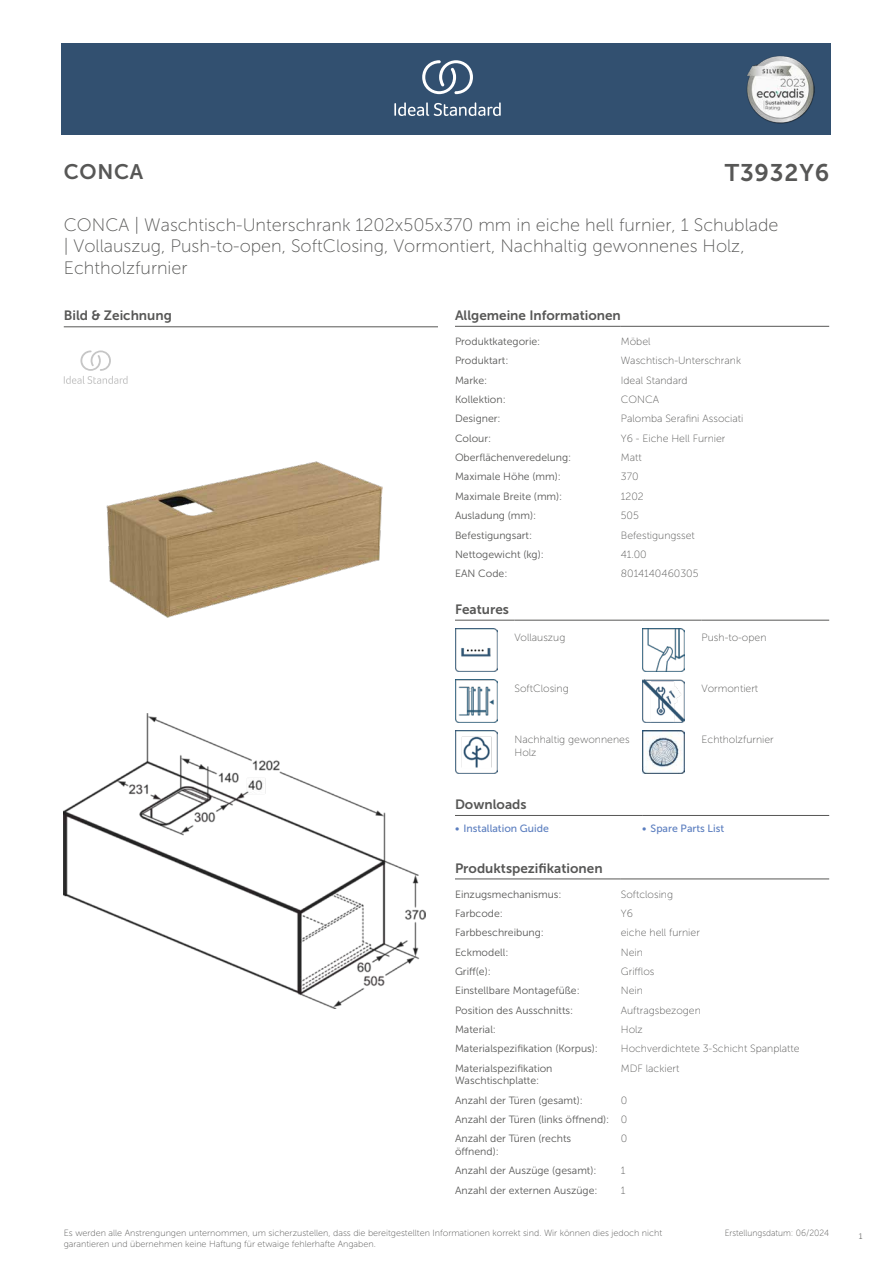
<style>
.page{position:relative;width:893px;height:1263px;background:#fff}
.page>*{position:absolute;margin:0;border:0;box-sizing:border-box;transform-origin:0 0}
.t1{font:24px "Museo Sans 700";letter-spacing:.035em;color:#575756}
.t2{font:21px "Museo Sans 700";letter-spacing:.035em;color:#575756}
.t3{font:18px/21.6px "Museo Sans 100";color:#575756}
.t4{font:13.5px "Museo Sans 700";color:#575756}
.t5{font:10.5px/12.6px "Museo Sans 300";color:#575756}
.t6{font:10.5px/12.6px "Museo Sans 100";color:#575756}
.t7{font:10.5px "Museo Sans 500";color:#5b7ebf}
.t8{font:9px/10.8px "Museo Sans 100";color:#575756}
.t9{font:9px "Museo Sans 100";color:#575756;scale:.95 1}
.t10{font:300 9px "Calibri";color:#575756;scale:.95 1}
.s1{font-family:"Museo Sans 100"}
</style>
<div class="page">
<div style="left:62px;top:43px;width:769px;height:91px;background:#325070"></div>
<hr style="left:455px;top:326px;width:166px;height:1px;background:#575756">
<hr style="left:621px;top:326px;width:208px;height:1px;background:#575756">
<hr style="left:455px;top:620px;width:59px;height:1px;background:#575756">
<hr style="left:514px;top:620px;width:128px;height:1px;background:#575756">
<hr style="left:642px;top:620px;width:60px;height:1px;background:#575756">
<hr style="left:702px;top:620px;width:127px;height:1px;background:#575756">
<img style="left:455px;top:629px;width:42px;height:42px">
<img style="left:642px;top:629px;width:43px;height:42px">
<img style="left:455px;top:680px;width:42px;height:42px">
<img style="left:642px;top:680px;width:42px;height:42px">
<img style="left:455px;top:731px;width:42px;height:42px">
<img style="left:642px;top:731px;width:43px;height:42px">
<hr style="left:455px;top:815px;width:187px;height:1px;background:#575756">
<hr style="left:642px;top:815px;width:187px;height:1px;background:#575756">
<hr style="left:455px;top:879px;width:166px;height:1px;background:#575756">
<hr style="left:621px;top:879px;width:208px;height:1px;background:#575756">
<img style="left:64px;top:714px;width:361px;height:294px">
<hr style="left:64px;top:327px;width:374px;height:1px;background:#575756">
<svg style="left:64px;top:350px;width:64px;height:34px"></svg>
<img style="left:107px;top:461px;width:275px;height:157px">
<svg style="left:394px;top:102px;width:107px;height:14px"></svg>
<svg style="left:422px;top:60px;width:51px;height:34px"></svg>
<img style="left:746px;top:56px;width:68px;height:67px">
<h2 class="t2" style="left:64px;top:160px;width:81px">CONCA</h2>
<h1 class="t1" style="left:725px;top:160px;width:106px">T3932Y6</h1>
<h3 class="t3" style="left:64px;top:214px;width:716px">CONCA | Waschtisch-Unterschrank 1202x505x370 mm in eiche hell furnier, 1 Schublade | Vollauszug, Push-to-open, SoftClosing, Vormontiert, Nachhaltig gewonnenes Holz,<br>Echtholzfurnier</h3>
<p class="t4" style="left:64px;top:308px;width:110px">Bild &amp; Zeichnung</p>
<p class="t4" style="left:455px;top:308px;width:167px">Allgemeine Informationen</p>
<p class="t5" style="left:455px;top:335px;width:87px">Produktkategorie:</p>
<p class="t6" style="left:621px;top:335px;width:31px">Möbel</p>
<p class="t5" style="left:455px;top:354px;width:55px">Produktart:</p>
<p class="t6" style="left:621px;top:355px;width:122px">Waschtisch-Unterschrank</p>
<p class="t5" style="left:455px;top:374px;width:34px">Marke:</p>
<p class="t6" style="left:621px;top:374px;width:68px">Ideal Standard</p>
<p class="t5" style="left:455px;top:393px;width:52px">Kollektion:</p>
<p class="t6" style="left:621px;top:393px;width:40px">CONCA</p>
<p class="t5" style="left:455px;top:413px;width:47px">Designer:</p>
<p class="t6" style="left:621px;top:413px;width:124px">Palomba Serafini Associati</p>
<p class="t5" style="left:455px;top:432px;width:38px">Colour:</p>
<p class="t6" style="left:621px;top:432px;width:106px">Y6 - Eiche Hell Furnier</p>
<p class="t5" style="left:455px;top:451px;width:118px">Oberflächenveredelung:</p>
<p class="t6" style="left:621px;top:451px;width:22px">Matt</p>
<p class="t5" style="left:455px;top:471px;width:107px">Maximale Höhe (mm):</p>
<p class="t6" style="left:621px;top:471px;width:19px">370</p>
<p class="t5" style="left:455px;top:490px;width:109px">Maximale Breite (mm):</p>
<p class="t6" style="left:621px;top:490px;width:24px">1202</p>
<p class="t5" style="left:455px;top:509px;width:83px">Ausladung (mm):</p>
<p class="t6" style="left:621px;top:509px;width:20px">505</p>
<p class="t5" style="left:455px;top:529px;width:79px">Befestigungsart:</p>
<p class="t6" style="left:621px;top:529px;width:75px">Befestigungsset</p>
<p class="t5" style="left:455px;top:548px;width:90px">Nettogewicht (kg):</p>
<p class="t6" style="left:621px;top:548px;width:28px">41.00</p>
<p class="t5" style="left:455px;top:567px;width:54px">EAN Code:</p>
<p class="t6" style="left:621px;top:567px;width:79px">8014140460305</p>
<p class="t4" style="left:455px;top:602px;width:55px">Features</p>
<p class="t6" style="left:514px;top:631px;width:52px">Vollauszug</p>
<p class="t6" style="left:702px;top:631px;width:66px">Push-to-open</p>
<p class="t6" style="left:514px;top:682px;width:56px">SoftClosing</p>
<p class="t6" style="left:702px;top:682px;width:58px">Vormontiert</p>
<p class="t6" style="left:514px;top:733px;width:117px">Nachhaltig gewonnenes<br>Holz</p>
<p class="t6" style="left:702px;top:733px;width:74px">Echtholzfurnier</p>
<p class="t4" style="left:455px;top:797px;width:73px">Downloads</p>
<p class="t7" style="left:455px;top:823px;width:95px">• Installation Guide</p>
<p class="t7" style="left:642px;top:823px;width:84px">• Spare Parts List</p>
<p class="t4" style="left:455px;top:860px;width:149px">Produktspezifikationen</p>
<p class="t5" style="left:455px;top:888px;width:108px">Einzugsmechanismus:</p>
<p class="t6" style="left:621px;top:888px;width:54px">Softclosing</p>
<p class="t5" style="left:455px;top:907px;width:49px">Farbcode:</p>
<p class="t6" style="left:621px;top:907px;width:14px">Y6</p>
<p class="t5" style="left:455px;top:926px;width:90px">Farbbeschreibung:</p>
<p class="t6" style="left:621px;top:926px;width:81px">eiche hell furnier</p>
<p class="t5" style="left:455px;top:946px;width:55px">Eckmodell:</p>
<p class="t6" style="left:621px;top:946px;width:24px">Nein</p>
<p class="t5" style="left:455px;top:965px;width:37px">Griff(e):</p>
<p class="t6" style="left:621px;top:965px;width:35px">Grifflos</p>
<p class="t5" style="left:455px;top:984px;width:126px">Einstellbare Montagefüße:</p>
<p class="t6" style="left:621px;top:984px;width:24px">Nein</p>
<p class="t5" style="left:455px;top:1004px;width:120px">Position des Ausschnitts:</p>
<p class="t6" style="left:621px;top:1004px;width:82px">Auftragsbezogen</p>
<p class="t5" style="left:455px;top:1023px;width:43px">Material:</p>
<p class="t6" style="left:621px;top:1023px;width:24px">Holz</p>
<p class="t5" style="left:455px;top:1042px;width:145px">Materialspezifikation (Korpus):</p>
<p class="t6" style="left:621px;top:1043px;width:180px">Hochverdichtete 3-Schicht Spanplatte</p>
<p class="t5" style="left:455px;top:1062px;width:99px">Materialspezifikation<br>Waschtischplatte:</p>
<p class="t6" style="left:621px;top:1062px;width:60px">MDF lackiert</p>
<p class="t5" style="left:455px;top:1094px;width:129px">Anzahl der Türen (gesamt):</p>
<p class="t6" style="left:621px;top:1094px;width:8px">0</p>
<p class="t5" style="left:455px;top:1110px;width:174px;line-height:19.4px">Anzahl der Türen (links öffnend): <span class="s1">0<br></span>Anzahl der Türen (rechts</p>
<p class="t5" style="left:455px;top:1145px;width:45px">öffnend):</p>
<p class="t6" style="left:621px;top:1133px;width:8px">0</p>
<p class="t5" style="left:455px;top:1164px;width:143px">Anzahl der Auszüge (gesamt):</p>
<p class="t6" style="left:621px;top:1165px;width:6px">1</p>
<p class="t5" style="left:455px;top:1184px;width:144px">Anzahl der externen Auszüge:</p>
<p class="t6" style="left:621px;top:1184px;width:6px">1</p>
<p class="t8" style="left:64px;top:1227px;width:600px">Es werden alle Anstrengungen unternommen, um sicherzustellen, dass die bereitgestellten Informationen korrekt sind. Wir können dies jedoch nicht garantieren und übernehmen keine Haftung für etwaige fehlerhafte Angaben.</p>
<p class="t9" style="left:725px;top:1228px;width:111px">Erstellungsdatum: 06/2024</p>
<p class="t10" style="left:858px;top:1230px;width:6px">1</p>
</div>
